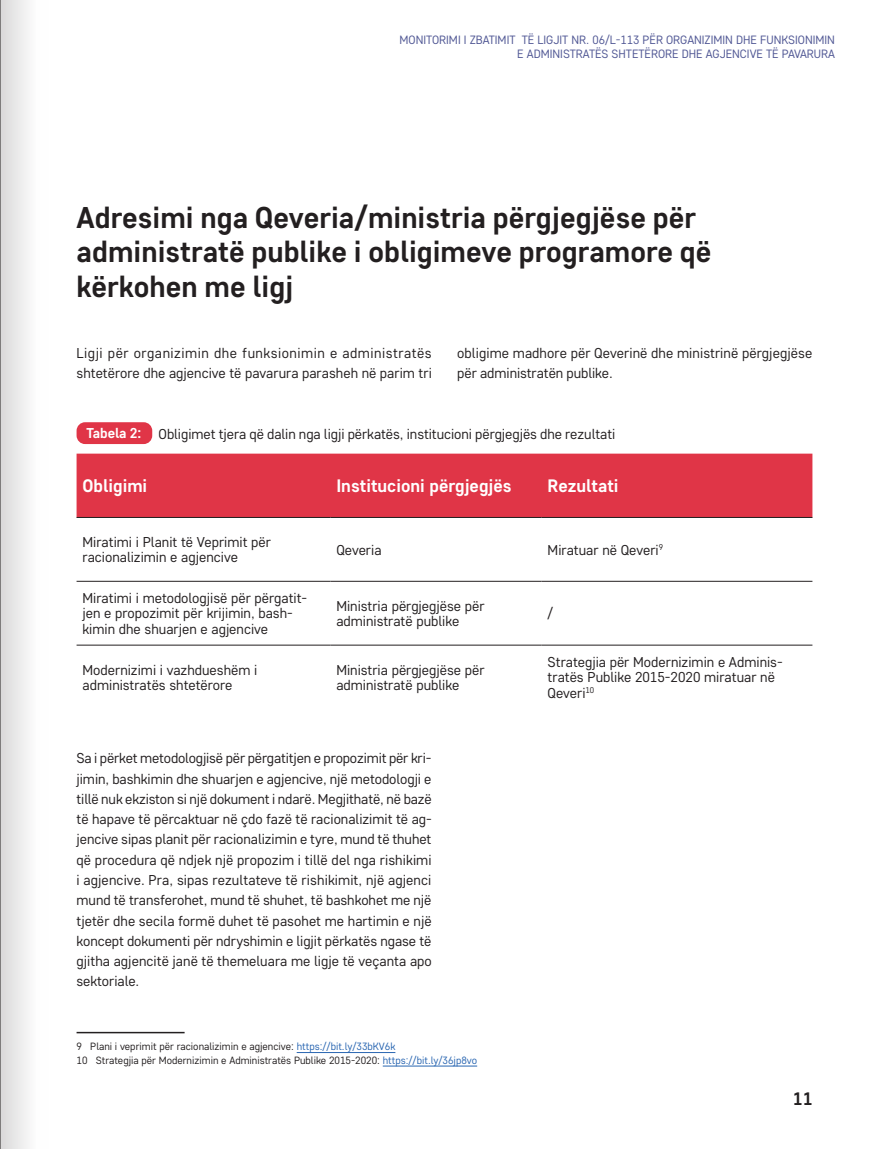
<style>
.page{position:relative;width:872px;height:1149px;background:#fff}
.page>*{position:absolute;margin:0;border:0;box-sizing:border-box;transform-origin:0 0}
.t1{font:700 30px/34.5px "Core Sans D55";color:#231f20}
.t2{font:700 18px "Core Sans D55";color:#fff}
.t3{font:700 18px "Core Sans D55";color:#231f20}
.t4{font:14.25px/20.2px "Core Sans D35";color:#231f20}
.t5{font:12px/14.4px "Core Sans D35";color:#505794;text-align:right}
.t6{font:10.5px/13.5px "Core Sans D35";color:#231f20}
.s1{font-family:"Core Sans D55";font-weight:700;color:#fff}
.s2{color:#2865b1}
</style>
<div class="page">
<hr style="left:77px;top:1031px;width:108px;height:1px;background:#231f20">
<hr style="left:297px;top:1051px;width:98px;height:1px;background:#2865b1">
<hr style="left:383px;top:1065px;width:94px;height:1px;background:#2865b1">
<div style="left:77px;top:422px;width:75px;height:22px;background:#e03547;border-radius:9px"></div>
<div style="left:77px;top:453px;width:735px;height:64px;background:#e03547"></div>
<hr style="left:77px;top:517px;width:253px;height:1px;background:#231f20">
<hr style="left:330px;top:517px;width:211px;height:1px;background:#231f20">
<hr style="left:541px;top:517px;width:271px;height:1px;background:#231f20">
<hr style="left:77px;top:580px;width:253px;height:1px;background:#231f20">
<hr style="left:330px;top:580px;width:211px;height:1px;background:#231f20">
<hr style="left:541px;top:580px;width:271px;height:1px;background:#231f20">
<hr style="left:77px;top:644px;width:253px;height:1px;background:#231f20">
<hr style="left:330px;top:644px;width:211px;height:1px;background:#231f20">
<hr style="left:541px;top:644px;width:271px;height:1px;background:#231f20">
<svg style="left:1px;top:0;width:27px;height:1148px"></svg>
<hr style="left:0;top:0;width:1px;height:1148px;background:#231f20">
<p class="t5" style="left:399px;top:32px;width:437px">MONITORIMI I ZBATIMIT TË LIGJIT NR. 06/L-113 PËR ORGANIZIMIN DHE FUNKSIONIMIN<br>E ADMINISTRATËS SHTETËRORE DHE AGJENCIVE TË PAVARURA</p>
<h1 class="t1" style="left:77px;top:199px;width:636px">Adresimi nga Qeveria/ministria përgjegjëse për administratë publike i obligimeve programore që kërkohen me ligj</h1>
<p class="t4" style="left:77px;top:342px;width:357px">Ligji për organizimin dhe funksionimin e administratës shtetërore dhe agjencive të pavarura parasheh në parim tri</p>
<p class="t4" style="left:457px;top:342px;width:356px">obligime madhore për Qeverinë dhe ministrinë përgjegjëse për administratën publike.</p>
<p class="t4" style="left:86px;top:423px;width:530px"><span class="s1">Tabela 2:</span> Obligimet tjera që dalin nga ligji përkatës, institucioni përgjegjës dhe rezultati</p>
<p class="t2" style="left:83px;top:474px;width:66px">Obligimi</p>
<p class="t2" style="left:336px;top:474px;width:177px">Institucioni përgjegjës</p>
<p class="t2" style="left:547px;top:474px;width:72px">Rezultati</p>
<p class="t4" style="left:83px;top:533px;width:190px;line-height:15.5px">Miratimi i Planit të Veprimit për racionalizimin e agjencive</p>
<p class="t4" style="left:336px;top:539px;width:47px">Qeveria</p>
<p class="t4" style="left:547px;top:539px;width:117px">Miratuar në Qeveri<sup>9</sup></p>
<p class="t4" style="left:83px;top:589px;width:226px;line-height:15.5px">Miratimi i metodologjisë për përgatit&shy;jen e propozimit për krijimin, bash&shy;kimin dhe shuarjen e agjencive</p>
<p class="t4" style="left:336px;top:597px;width:150px;line-height:15.5px">Ministria përgjegjëse për administratë publike</p>
<p class="t4" style="left:547px;top:602px;width:7px">/</p>
<p class="t4" style="left:83px;top:661px;width:176px;line-height:15.5px">Modernizimi i vazhdueshëm i administratës shtetërore</p>
<p class="t4" style="left:336px;top:661px;width:150px;line-height:15.5px">Ministria përgjegjëse për administratë publike</p>
<p class="t4" style="left:547px;top:653px;width:237px;line-height:15.5px">Strategjia për Modernizimin e Adminis&shy;tratës Publike 2015-2020 miratuar në<br>Qeveri<sup>10</sup></p>
<p class="t4" style="left:77px;top:747px;width:357px;text-align:justify">Sa i përket metodologjisë për përgatitjen e propozimit për kri&shy;jimin, bashkimin dhe shuarjen e agjencive, një metodologji e tillë nuk ekziston si një dokument i ndarë. Megjithatë, në bazë të hapave të përcaktuar në çdo fazë të racionalizimit të ag&shy;jencive sipas planit për racionalizimin e tyre, mund të thuhet që procedura që ndjek një propozim i tillë del nga rishikimi i agjencive. Pra, sipas rezultateve të rishikimit, një agjenci mund të transferohet, mund të shuhet, të bashkohet me një tjetër dhe secila formë duhet të pasohet me hartimin e një koncept dokumenti për ndryshimin e ligjit përkatës ngase të gjitha agjencitë janë të themeluara me ligje të veçanta apo sektoriale.</p>
<p class="t6" style="left:77px;top:1039px;width:402px">9 Plani i veprimit për racionalizimin e agjencive: <span class="s2">https://bit.ly/33bKV6k<br></span>10 Strategjia për Modernizimin e Administratës Publike 2015-2020: <span class="s2">https://bit.ly/36jp8vo</span></p>
<p class="t3" style="left:793px;top:1086px;width:21px">11</p>
</div>
